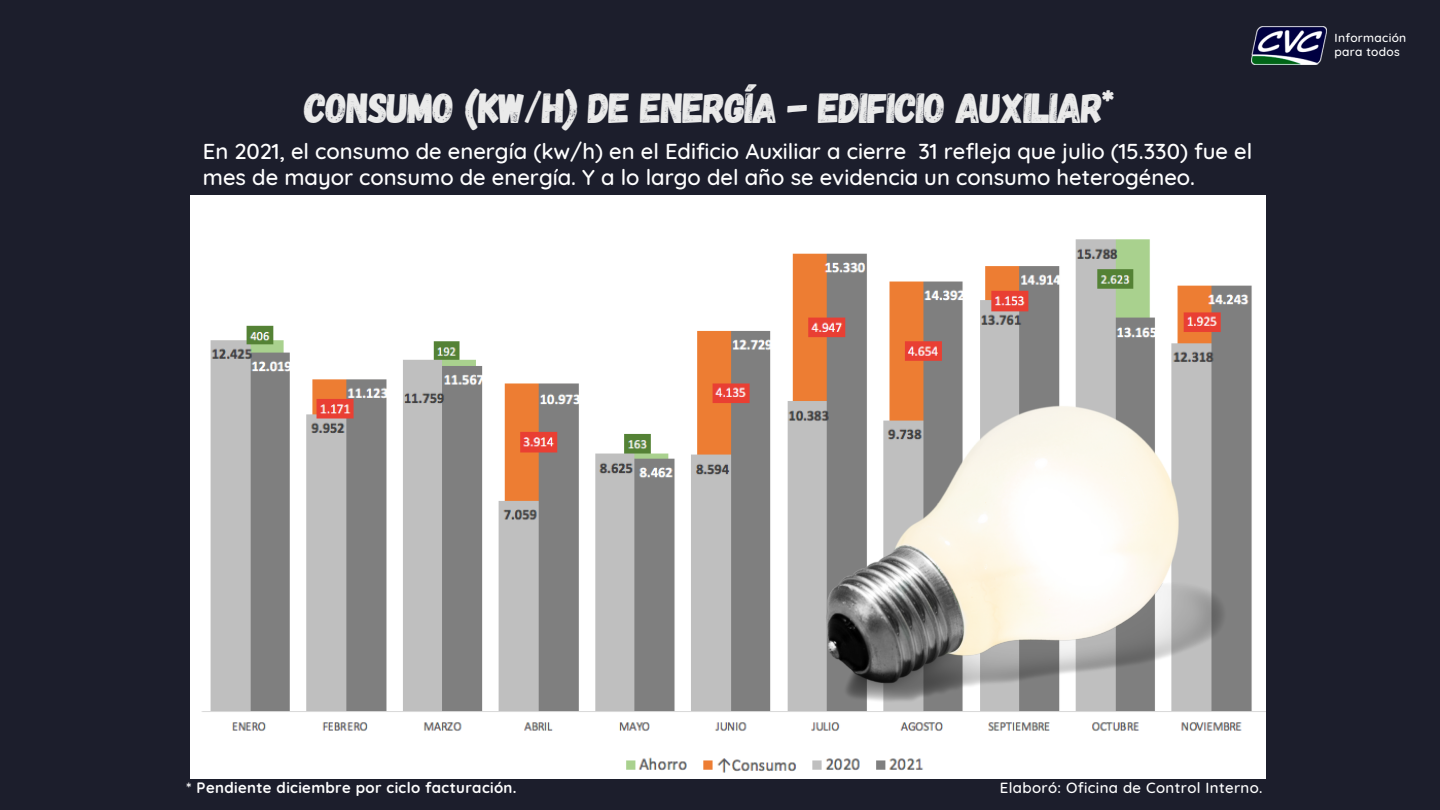
<style>
.page{position:relative;width:1440px;height:810px;background:#1c1e2c}
.page>*{position:absolute;margin:0;border:0;box-sizing:border-box;transform-origin:0 0}
.t1{font:42px "Gagalin";letter-spacing:-.03em;color:#eaeaea}
.t2{font:500 22px/25.5px "Quicksand";color:#fff}
.t3{font:700 15px "Quicksand";letter-spacing:.025em;color:#fff}
.t4{font:500 15px "Quicksand";letter-spacing:.025em;color:#fff}
.t5{font:500 12px "Quicksand";letter-spacing:.025em;color:#fff}
</style>
<div class="page">
<img style="left:190px;top:196px;width:1075px;height:583px">
<img style="left:826px;top:405px;width:402px;height:299px">
<img style="left:1252px;top:27px;width:75px;height:37px">
<p class="t1" style="left:305px;top:81px;width:812px">CONSUMO (KW/H) DE ENERGÍA - EDIFICIO AUXILIAR*</p>
<p class="t2" style="left:203px;top:138px;width:1051px">En 2021, el consumo de energía (kw/h) en el Edificio Auxiliar a cierre 31 refleja que julio (15.330) fue el mes de mayor consumo de energía. Y a lo largo del año se evidencia un consumo heterogéneo.</p>
<p class="t5" style="left:1335px;top:30px;width:73px">Información</p>
<p class="t5" style="left:1335px;top:44px;width:67px">para todos</p>
<p class="t3" style="left:186px;top:778px;width:332px">* Pendiente diciembre por ciclo facturación.</p>
<p class="t4" style="left:1000px;top:778px;width:264px">Elaboró: Oficina de Control Interno.</p>
</div>
